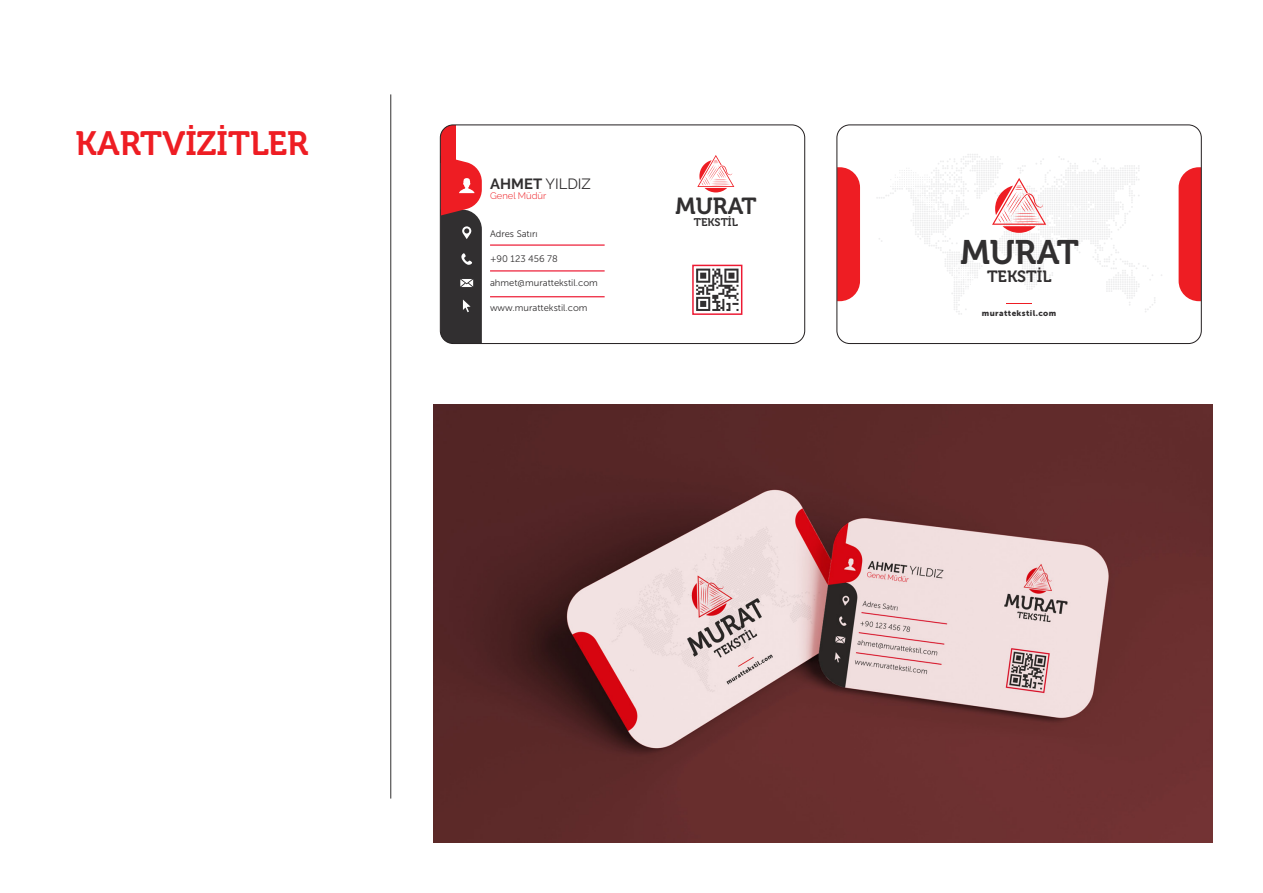
<style>
.page{position:relative;width:1263px;height:893px;background:#fff}
.page>*{position:absolute;margin:0;border:0;box-sizing:border-box;transform-origin:0 0}
.t1{font:33.9px "Museo 700";color:#312f30}
.t2{font:33.6px "Museo 700";color:#ee1d23}
.t3{font:23.1px "Museo 700";color:#312f30}
.t4{font:16.2px "Museo 700";color:#312f30}
.t5{font:14.85px "Raleway";color:#312f30}
.t6{font:11.1px "Museo 700";color:#312f30}
.t7{font:9.45px "Museo Sans 300";color:#312f30}
.t8{font:300 9.45px "Raleway";color:#ee1d23}
.t9{font:8.1px "Museo Sans 900";letter-spacing:.05em;color:#312f30}
.s1{font-weight:700}
</style>
<div class="page">
<hr style="left:390px;top:94px;width:1px;height:704px;background:#312f30">
<img style="left:433px;top:405px;width:779px;height:438px">
<div style="left:440px;top:125px;width:16px;height:37px;background:#ee1d23"></div>
<svg style="left:692px;top:265px;width:50px;height:50px"></svg>
<svg style="left:696px;top:269px;width:42px;height:42px"></svg>
<svg style="left:440px;top:159px;width:42px;height:185px;background:#713e40"></svg>
<hr style="left:490px;top:244px;width:115px;height:2px;background:#ed1a33">
<hr style="left:490px;top:270px;width:115px;height:2px;background:#ed1a33">
<hr style="left:490px;top:296px;width:115px;height:1px;background:#ed1a33">
<svg style="left:697px;top:155px;width:37px;height:37px"></svg>
<svg style="left:838px;top:167px;width:22px;height:134px;background:#ef2a30"></svg>
<svg style="left:1178px;top:167px;width:22px;height:134px;background:#ef3036"></svg>
<svg style="left:876px;top:154px;width:286px;height:161px"></svg>
<div style="left:440px;top:125px;width:365px;height:219px;border:1px solid #231f20;border-radius:13px"></div>
<div style="left:836px;top:125px;width:366px;height:219px;border:1px solid #231f20;border-radius:13px"></div>
<h2 class="t2" style="left:75px;top:125px;width:234px">KARTVİZİTLER</h2>
<h3 class="t5" style="left:490px;top:175px;width:102px"><span class="s1">AHMET</span> YILDIZ</h3>
<p class="t8" style="left:490px;top:190px;width:58px">Genel Müdür</p>
<p class="t7" style="left:490px;top:228px;width:49px">Adres Satırı</p>
<p class="t7" style="left:490px;top:253px;width:69px">+90 123 456 78</p>
<p class="t7" style="left:490px;top:278px;width:109px">ahmet@murattekstil.com</p>
<p class="t7" style="left:490px;top:303px;width:99px">www.murattekstil.com</p>
<h3 class="t3" style="left:676px;top:193px;width:82px">MURAT</h3>
<p class="t6" style="left:694px;top:216px;width:46px">TEKSTİL</p>
<h1 class="t1" style="left:960px;top:234px;width:120px">MURAT</h1>
<h3 class="t4" style="left:987px;top:267px;width:66px">TEKSTİL</h3>
<p class="t9" style="left:982px;top:309px;width:76px">murattekstil.com</p>
</div>
